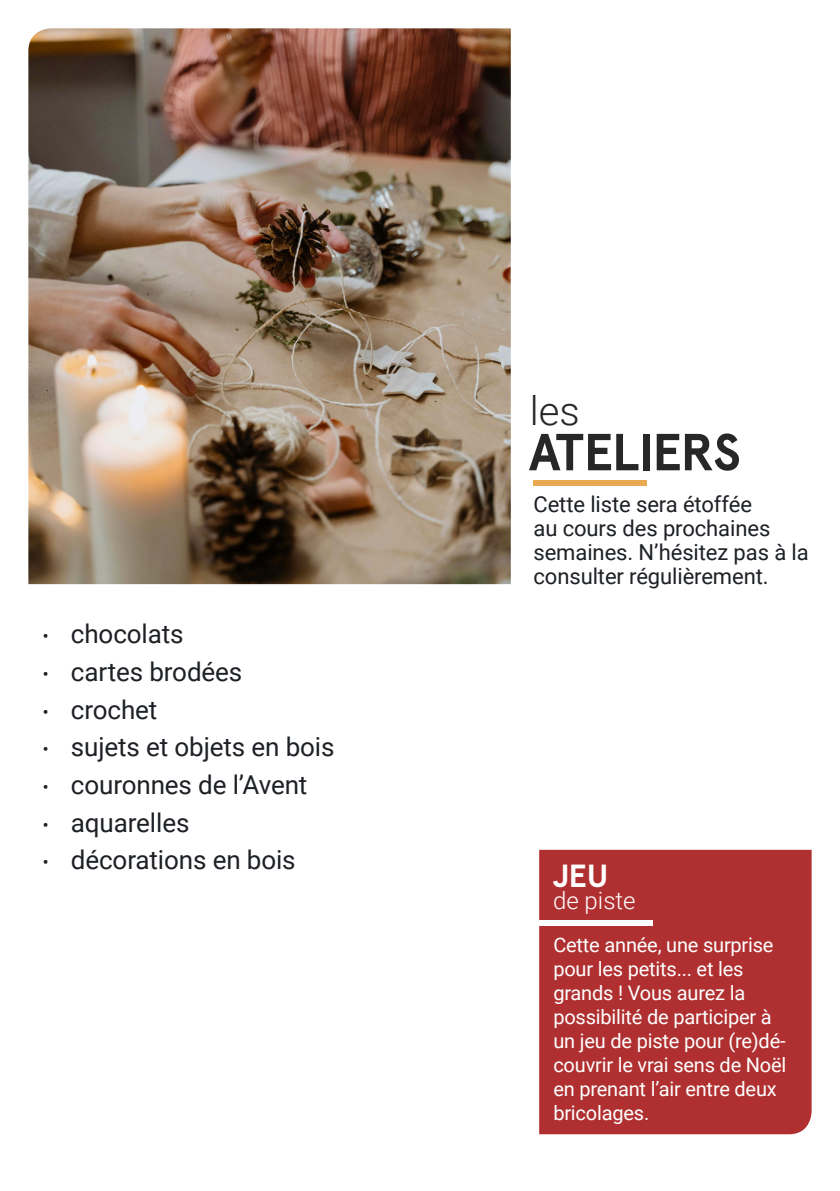
<style>
.page{position:relative;width:840px;height:1191px;background:#fff}
.page>*{position:absolute;margin:0;border:0;box-sizing:border-box;transform-origin:0 0}
.t1{font:700 52px "Apercu";letter-spacing:-.035em;color:#272728}
.t2{font:300 40px "Roboto";color:#272728}
.t3{font:700 32px "Apercu";color:#fff}
.t4{font:26px "Roboto";letter-spacing:-.005em;color:#1d2024}
.t5{font:300 24px "Roboto";color:#fff}
.t6{font:22px/24px "Roboto";letter-spacing:-.005em;color:#1d2024}
.t7{font:20px/24px "Roboto";letter-spacing:-.01em;color:#fff}
.s1{font-weight:300;font-size:20px}
</style>
<div class="page">
<img style="left:28px;top:28px;width:482px;height:556px">
<div style="left:533px;top:480px;width:113px;height:6px;background:#e8a951"></div>
<div style="left:539px;top:850px;width:272px;height:284px;background:#b03031"></div>
<div style="left:533px;top:920px;width:119px;height:6px;background:#fff"></div>
<p class="t4" style="left:43px;top:616px;width:142px"><span class="s1">•</span> chocolats</p>
<p class="t4" style="left:43px;top:653px;width:201px"><span class="s1">•</span> cartes brodées</p>
<p class="t4" style="left:43px;top:691px;width:116px"><span class="s1">•</span> crochet</p>
<p class="t4" style="left:43px;top:729px;width:293px"><span class="s1">•</span> sujets et objets en bois</p>
<p class="t4" style="left:43px;top:766px;width:266px"><span class="s1">•</span> couronnes de l’Avent</p>
<p class="t4" style="left:43px;top:804px;width:148px"><span class="s1">•</span> aquarelles</p>
<p class="t4" style="left:43px;top:842px;width:254px"><span class="s1">•</span> décorations en bois</p>
<p class="t2" style="left:529px;top:383px;width:51px">les</p>
<p class="t1" style="left:528px;top:421px;width:213px">ATELIERS</p>
<p class="t6" style="left:533px;top:491px;width:277px">Cette liste sera étoffée<br>au cours des prochaines semaines. N’hésitez pas à la consulter régulièrement.</p>
<p class="t3" style="left:552px;top:856px;width:57px">JEU</p>
<p class="t5" style="left:552px;top:883px;width:84px">de piste</p>
<p class="t7" style="left:553px;top:932px;width:234px">Cette année, une surprise pour les petits... et les grands ! Vous aurez la possibilité de participer à un jeu de piste pour (re)dé&shy;couvrir le vrai sens de Noël en prenant l’air entre deux bricolages.</p>
</div>
